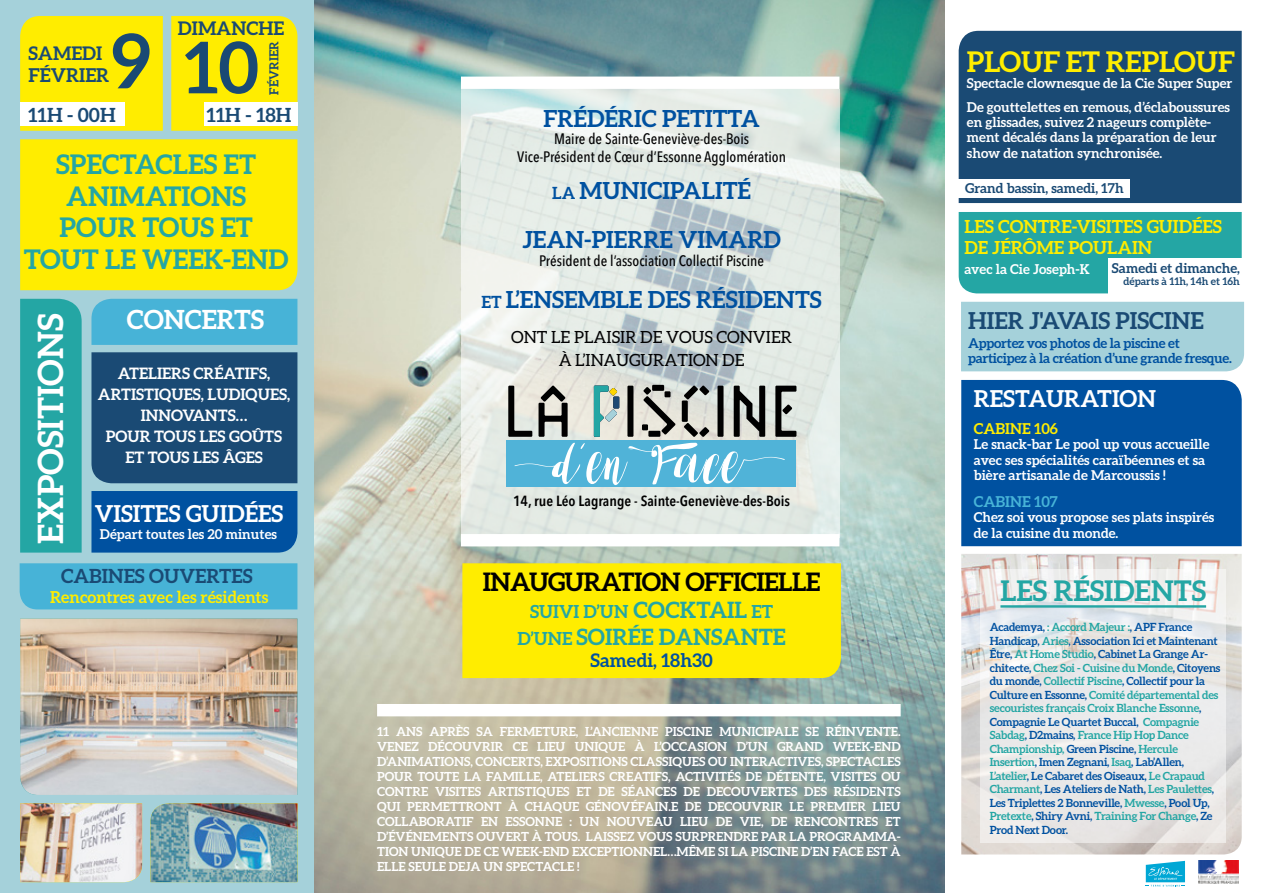
<style>
.page{position:relative;width:1263px;height:893px;background:#fff}
.page>*{position:absolute;margin:0;border:0;box-sizing:border-box;transform-origin:0 0}
.t1{font:700 71.25px "Aleo";color:#1a4a74}
.t2{font:700 34.95px "Aleo";color:#fff}
.t3{font:700 28.5px "Aleo";color:#ffed00}
.t4{font:700 28.5px "Aleo";color:#24a6a4}
.t5{font:700 27px/31.8px "Aleo";color:#24a6a4;text-align:center}
.t6{font:700 26.4px "Aleo";color:#fff}
.t7{font:700 25.5px "Aleo";letter-spacing:-.025em;color:#000}
.t8{font:700 23.55px/48.4px "Aleo";color:#0051a0;text-align:center}
.t9{font:700 23.4px "Aleo";color:#fff}
.t10{font:700 23.4px "Aleo";color:#1a4a74}
.t11{font:700 22.5px "Aleo";color:#24a6a4}
.t12{font:700 19.5px "Aleo";color:#1a4a74}
.t13{font:700 19.05px "Aleo";color:#1a4a74}
.t14{font:700 18.75px "Aleo";color:#1a4a74}
.t15{font:700 18.75px "Aleo";color:#0051a0}
.t16{font:700 18px/21.6px "Aleo";color:#ffed00}
.t17{font:700 18px "Aleo";color:#24a6a4}
.t18{font:16.8px/23px "Aleo";color:#020203;text-align:center}
.t19{font:700 16.5px "Aleo";color:#ffed00}
.t20{font:700 15.75px/21px "Aleo";color:#fff;text-align:center}
.t21{font:500 condensed 15px/18px "Avenir Next LT Pro";color:#020203;text-align:center}
.t22{font:700 15px "Aleo";color:#ffed00}
.t23{font:700 15px "Aleo";color:#47b3d7}
.t24{font:600 condensed 14.55px "Avenir Next LT Pro";color:#000}
.t25{font:700 13.65px/15.3px "Aleo";color:#fff}
.t26{font:700 13.65px/15.3px "Aleo";letter-spacing:-.02em;color:#0051a0}
.t27{font:700 13.65px "Aleo";color:#1a4a74}
.t28{font:700 13.5px "Aleo";color:#fff}
.t29{font:700 12.45px/15px "Aleo";color:#fff;text-align:justify}
.t30{font:700 12.45px "Aleo";color:#1a4a74}
.t31{font:700 11.25px/13.5px "Aleo";letter-spacing:-.02em;color:#0051a0}
.t32{font:700 10.5px "Aleo";color:#1a4a74}
.s1{font-size:75.45px}
.s2{font-size:16.8px}
.s3{font-size:22.5px}
.s4{font-size:18px}
.s5{color:#24a6a4}
</style>
<div class="page">
<div style="left:961px;top:380px;width:281px;height:166px;background:#0051a0"></div>
<div style="left:0;top:0;width:319px;height:893px;background:#a5d1da"></div>
<img style="left:315px;top:0;width:629px;height:893px">
<svg style="left:461px;top:89px;width:378px;height:445px;background:#dee6e2"></svg>
<div style="left:507px;top:440px;width:289px;height:47px;background:#50b3d8"></div>
<svg style="left:514px;top:443px;width:271px;height:42px"></svg>
<svg style="left:508px;top:386px;width:24px;height:51px"></svg>
<svg style="left:538px;top:386px;width:30px;height:51px;background:#7f7f79"></svg>
<svg style="left:627px;top:386px;width:6px;height:51px"></svg>
<svg style="left:642px;top:385px;width:33px;height:52px;background:#9c9b94"></svg>
<svg style="left:682px;top:386px;width:27px;height:51px"></svg>
<svg style="left:717px;top:386px;width:6px;height:51px"></svg>
<svg style="left:734px;top:386px;width:31px;height:51px;background:#6b6d6a"></svg>
<svg style="left:775px;top:386px;width:21px;height:51px"></svg>
<svg style="left:594px;top:386px;width:25px;height:51px"></svg>
<div style="left:461px;top:534px;width:378px;height:12px;background:#fff"></div>
<div style="left:377px;top:704px;width:524px;height:12px;background:#fff"></div>
<div style="left:461px;top:77px;width:378px;height:12px;background:#fff"></div>
<div style="left:20px;top:16px;width:143px;height:115px;background:#ffed00"></div>
<div style="left:91px;top:299px;width:206px;height:46px;background:#47b3d7"></div>
<div style="left:91px;top:352px;width:206px;height:131px;background:#1a4a74"></div>
<div style="left:20px;top:299px;width:62px;height:254px;background:#24a6a4"></div>
<div style="left:20px;top:139px;width:277px;height:151px;background:#ffed00"></div>
<div style="left:171px;top:16px;width:126px;height:115px;background:#ffed00"></div>
<div style="left:20px;top:563px;width:277px;height:46px;background:#47b3d7"></div>
<img style="left:151px;top:803px;width:146px;height:79px">
<img style="left:20px;top:803px;width:122px;height:79px">
<div style="left:91px;top:491px;width:206px;height:62px;background:#0051a0"></div>
<img style="left:20px;top:618px;width:277px;height:177px">
<div style="left:20px;top:103px;width:105px;height:23px;background:#fff"></div>
<div style="left:204px;top:103px;width:93px;height:23px;background:#fff"></div>
<div style="left:959px;top:31px;width:283px;height:172px;background:#1a4a74"></div>
<div style="left:959px;top:179px;width:171px;height:19px;background:#fff"></div>
<div style="left:462px;top:563px;width:379px;height:115px;background:#ffed00"></div>
<div style="left:959px;top:212px;width:283px;height:81px;background:#24a6a4"></div>
<div style="left:961px;top:302px;width:283px;height:69px;background:#a5d1da"></div>
<div style="left:1108px;top:258px;width:134px;height:38px;background:#fff"></div>
<img style="left:961px;top:554px;width:281px;height:300px">
<svg style="left:981px;top:569px;width:245px;height:274px;background:#e9e9e8"></svg>
<hr style="left:1000px;top:605px;width:206px;height:3px;background:#24a6a4">
<div style="left:1142px;top:859px;width:46px;height:30px;background:linear-gradient(to right,#fff,#fff)"></div>
<svg style="left:1146px;top:861px;width:39px;height:25px"></svg>
<div style="left:1195px;top:859px;width:47px;height:30px;background:linear-gradient(to right,#fff,#fff)"></div>
<img style="left:1199px;top:861px;width:39px;height:23px">
<h3 class="t14" style="left:178px;top:18px;width:108px">DIMANCHE</h3>
<p class="t30" style="left:267px;top:95px;width:54px;rotate:-90deg">FÉVRIER</p>
<h1 class="t1" style="left:111px;top:27px;width:149px"><span class="s1">9</span> 10</h1>
<h3 class="t14" style="left:28px;top:42px;width:75px">SAMEDI</h3>
<h3 class="t13" style="left:28px;top:65px;width:82px">FÉVRIER</h3>
<h3 class="t12" style="left:28px;top:104px;width:89px">11H - 00H</h3>
<h3 class="t12" style="left:206px;top:104px;width:87px">11H - 18H</h3>
<h3 class="t5" style="left:24px;top:148px;width:266px">SPECTACLES ET<br>ANIMATIONS<br>POUR TOUS ET<br>TOUT LE WEEK-END</h3>
<h2 class="t2" style="left:30px;top:544px;width:231px;rotate:-90deg">EXPOSITIONS</h2>
<h3 class="t6" style="left:127px;top:304px;width:139px">CONCERTS</h3>
<h3 class="t20" style="left:98px;top:362px;width:194px">ATELIERS CRÉATIFS,<br>ARTISTIQUES, LUDIQUES,<br>INNOVANTS…<br>POUR TOUS LES GOÛTS<br>ET TOUS LES ÂGES</h3>
<h3 class="t9" style="left:95px;top:500px;width:190px">VISITES GUIDÉES</h3>
<p class="t25" style="left:100px;top:526px;width:179px">Départ toutes les 20 minutes</p>
<h3 class="t12" style="left:61px;top:565px;width:193px">CABINES OUVERTES</h3>
<h3 class="t19" style="left:50px;top:587px;width:220px">Rencontres avec les résidents</h3>
<h3 class="t8" style="left:543px;top:94px;width:218px">FRÉDÉRIC PETITTA</h3>
<h3 class="t21" style="left:517px;top:130px;width:270px">Maire de Sainte-Geneviève-des-Bois<br>Vice-Président de Cœur d’Essonne Agglomération</h3>
<h3 class="t8" style="left:522px;top:166px;width:260px"><span class="s2">LA</span> MUNICIPALITÉ<br>JEAN-PIERRE VIMARD</h3>
<h3 class="t21" style="left:539px;top:251px;width:226px">Président de l’association Collectif Piscine</h3>
<h3 class="t8" style="left:481px;top:275px;width:342px"><span class="s2">ET</span> L’ENSEMBLE DES RÉSIDENTS</h3>
<h3 class="t18" style="left:511px;top:326px;width:282px">ONT LE PLAISIR DE VOUS CONVIER<br>À L’INAUGURATION DE</h3>
<p class="t24" style="left:513px;top:492px;width:279px">14, rue Léo Lagrange - Sainte-Geneviève-des-Bois</p>
<h3 class="t7" style="left:483px;top:567px;width:339px">INAUGURATION OFFICIELLE</h3>
<h3 class="t17" style="left:530px;top:601px;width:245px">SUIVI D’UN <span class="s3">COCKTAIL</span> ET</h3>
<h3 class="t11" style="left:517px;top:624px;width:270px"><span class="s4">D’UNE</span> SOIRÉE DANSANTE</h3>
<h3 class="t15" style="left:590px;top:649px;width:124px">Samedi, 18h30</h3>
<p class="t29" style="left:377px;top:723px;width:525px">11 ANS APRÈS SA FERMETURE, L’ANCIENNE PISCINE MUNICIPALE SE RÉINVENTE.<br>VENEZ DÉCOUVRIR CE LIEU UNIQUE À L’OCCASION D’UN GRAND WEEK-END D’ANIMATIONS, CONCERTS, EXPOSITIONS CLASSIQUES OU INTERACTIVES, SPECTACLES POUR TOUTE LA FAMILLE, ATELIERS CREATIFS, ACTIVITÉS DE DÉTENTE, VISITES OU CONTRE VISITES ARTISTIQUES ET DE SÉANCES DE DECOUVERTES DES RÉSIDENTS QUI PERMETTRONT À CHAQUE GÉNOVÉFAIN.E DE DECOUVRIR LE PREMIER LIEU COLLABORATIF EN ESSONNE : UN NOUVEAU LIEU DE VIE, DE RENCONTRES ET D’ÉVÉNEMENTS OUVERT À TOUS. LAISSEZ VOUS SURPRENDRE PAR LA PROGRAMMA-TION UNIQUE DE CE WEEK-END EXCEPTIONNEL…MÊME SI LA PISCINE D’EN FACE EST À ELLE SEULE DEJA UN SPECTACLE !</p>
<h3 class="t3" style="left:967px;top:45px;width:270px">PLOUF ET REPLOUF</h3>
<p class="t28" style="left:967px;top:75px;width:267px">Spectacle clownesque de la Cie Super Super</p>
<p class="t25" style="left:967px;top:99px;width:265px">De gouttelettes en remous, d’éclaboussures en glissades, suivez 2 nageurs complète&shy;ment décalés dans la préparation de leur show de natation synchronisée.</p>
<p class="t27" style="left:965px;top:180px;width:160px">Grand bassin, samedi, 17h</p>
<h3 class="t16" style="left:964px;top:215px;width:259px">LES CONTRE-VISITES GUIDÉES<br>DE JÉRÔME POULAIN</h3>
<p class="t25" style="left:964px;top:261px;width:127px">avec la Cie Joseph-K</p>
<p class="t27" style="left:1112px;top:261px;width:130px">Samedi et dimanche,</p>
<p class="t32" style="left:1123px;top:275px;width:118px">départs à 11h, 14h et 16h</p>
<h3 class="t10" style="left:968px;top:307px;width:237px">HIER J'AVAIS PISCINE</h3>
<p class="t26" style="left:968px;top:335px;width:265px">Apportez vos photos de la piscine et participez à la création d’une grande fresque.</p>
<h3 class="t9" style="left:974px;top:385px;width:184px">RESTAURATION</h3>
<h3 class="t22" style="left:974px;top:420px;width:86px">CABINE 106</h3>
<p class="t25" style="left:974px;top:437px;width:237px">Le snack-bar Le pool up vous accueille avec ses spécialités caraïbéennes et sa bière artisanale de Marcoussis !</p>
<h3 class="t23" style="left:974px;top:493px;width:86px">CABINE 107</h3>
<p class="t25" style="left:974px;top:509px;width:242px">Chez soi vous propose ses plats inspirés de la cuisine du monde.</p>
<h3 class="t4" style="left:1000px;top:574px;width:207px">LES RÉSIDENTS</h3>
<p class="t31" style="left:990px;top:620px;width:232px">Academya, <span class="s5">: Accord Majeur :</span>, APF France Handicap, <span class="s5">Aries</span>, Association Ici et Maintenant Être, <span class="s5">At Home Studio</span>, Cabinet La Grange Ar&shy;chitecte, <span class="s5">Chez Soi - Cuisine du Monde</span>, Citoyens du monde, <span class="s5">Collectif Piscine</span>, Collectif pour la Culture en Essonne, <span class="s5">Comité départemental des secouristes français Croix Blanche Essonne</span>, Compagnie Le Quartet Buccal, <span class="s5">Compagnie Sabdag</span>, D2mains, <span class="s5">France Hip Hop Dance Championship,</span> Green Piscine, <span class="s5">Hercule Insertion</span>, Imen Zegnani, <span class="s5">Isaq</span>, Lab’Allen, <span class="s5">L’atelier</span>, Le Cabaret des Oiseaux, <span class="s5">Le Crapaud Charmant</span>, Les Ateliers de Nath, <span class="s5">Les Paulettes</span>, Les Triplettes 2 Bonneville, <span class="s5">Mwesse</span>, Pool Up, <span class="s5">Pretexte</span>, Shiry Avni, <span class="s5">Training For Change</span>, Ze Prod Next Door.</p>
</div>
